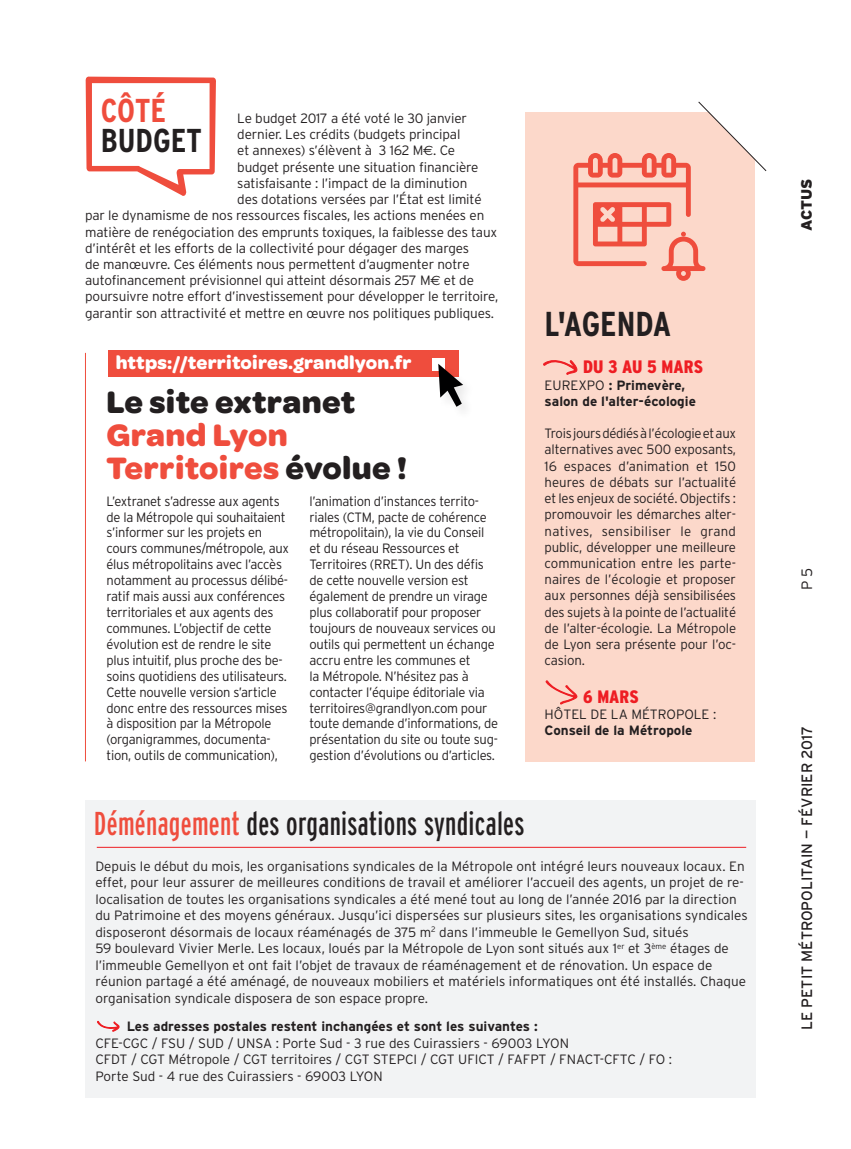
<style>
.page{position:relative;width:851px;height:1149px;background:#fff}
.page>*{position:absolute;margin:0;border:0;box-sizing:border-box;transform-origin:0 0}
.t1{font:700 condensed 34.5px "Interstate";color:#231f20}
.t2{font:extra-condensed 33px "Interstate";letter-spacing:.01em;color:#231f20}
.t3{font:700 33px/33px "Omnes";color:#ef4d3d}
.t4{font:700 33px "Omnes";color:#231f20}
.t5{font:700 condensed 33px "Interstate";color:#231f20}
.t6{font:700 condensed 33px "Interstate";color:#ef4d3d}
.t7{font:700 19.5px "Omnes";color:#fff}
.t8{font:900 condensed 18px "Interstate";color:#ee1d23}
.t9{font:15px "Interstate";color:#231f20}
.t10{font:900 15px "Interstate";color:#231f20}
.t11{font:300 15px "Interstate";color:#231f20}
.t12{font:300 13.5px/16.2px "Interstate";letter-spacing:-.015em;color:#231f20}
.t13{font:300 13.5px/15.9px "Interstate";letter-spacing:-.015em;color:#231f20;scale:.96 1}
.t14{font:700 13.5px/16.2px "Interstate";color:#231f20}
.s1{font-family:"Euro Sans";font-weight:400}
.s2{color:#231f20}
.s3{color:#ef4d3d}
.s4{font-weight:300}
</style>
<div class="page">
<div style="left:108px;top:350px;width:350px;height:26px;background:#ef4d3d"></div>
<div style="left:85px;top:800px;width:670px;height:297px;background:#f2f3f4"></div>
<div style="left:525px;top:112px;width:230px;height:649px;background:#fcd8ca"></div>
<svg style="left:543px;top:360px;width:34px;height:15px"></svg>
<svg style="left:573px;top:101px;width:194px;height:180px"></svg>
<hr style="left:97px;top:846px;width:649px;height:1px;background:#ee1d23">
<hr style="left:85px;top:353px;width:1px;height:408px;background:#ef4d3d">
<svg style="left:86px;top:76px;width:130px;height:120px"></svg>
<svg style="left:545px;top:680px;width:33px;height:25px"></svg>
<svg style="left:97px;top:1020px;width:23px;height:11px"></svg>
<div style="left:432px;top:358px;width:13px;height:12px;background:#fff"></div>
<div style="left:436px;top:362px;width:41px;height:59px;background:#fff"></div>
<svg style="left:438px;top:363px;width:25px;height:43px"></svg>
<h2 class="t6" style="left:101px;top:92px;width:67px">Côté</h2>
<h2 class="t5" style="left:101px;top:122px;width:103px">budget</h2>
<p class="t12" style="left:237px;top:110px;width:231px">Le budget 2017 a été voté le 30 janvier</p>
<p class="t12" style="left:237px;top:126px;width:224px">dernier. Les crédits (budgets principal</p>
<p class="t12" style="left:237px;top:142px;width:219px">et annexes) s’élèvent à 3 162 M<span class="s1">€</span>. Ce</p>
<p class="t12" style="left:237px;top:159px;width:243px">budget présente une situation financière</p>
<p class="t12" style="left:237px;top:175px;width:231px">satisfaisante : l’impact de la diminution</p>
<p class="t12" style="left:237px;top:191px;width:246px">des dotations versées par l’État est limité</p>
<p class="t12" style="left:85px;top:207px;width:400px">par le dynamisme de nos ressources fiscales, les actions menées en</p>
<p class="t12" style="left:85px;top:223px;width:414px">matière de renégociation des emprunts toxiques, la faiblesse des taux</p>
<p class="t12" style="left:85px;top:240px;width:385px">d’intérêt et les efforts de la collectivité pour dégager des marges</p>
<p class="t12" style="left:85px;top:256px;width:386px">de manœuvre. Ces éléments nous permettent d’augmenter notre</p>
<p class="t12" style="left:85px;top:272px;width:390px">autofinancement prévisionnel qui atteint désormais 257 M<span class="s1">€</span> et de</p>
<p class="t12" style="left:85px;top:288px;width:414px">poursuivre notre effort d’investissement pour développer le territoire,</p>
<p class="t12" style="left:85px;top:304px;width:410px">garantir son attractivité et mettre en œuvre nos politiques publiques.</p>
<h3 class="t7" style="left:116px;top:351px;width:297px">https://territoires.grandlyon.fr</h3>
<h2 class="t4" style="left:106px;top:383px;width:250px">Le site extranet</h2>
<h2 class="t3" style="left:106px;top:418px;width:302px">Grand Lyon<br>Territoires <span class="s2">évolue !</span></h2>
<p class="t13" style="left:107px;top:492px;width:192px">L’extranet s’adresse aux agents de la Métropole qui souhaitaient s’informer sur les projets en cours communes/métropole, aux élus métropolitains avec l’accès notamment au processus délibé&shy;ratif mais aussi aux conférences territoriales et aux agents des communes. L’objectif de cette évolution est de rendre le site plus intuitif, plus proche des be&shy;soins quotidiens des utilisateurs.<br>Cette nouvelle version s’article donc entre des ressources mises à disposition par la Métropole (organigrammes, documenta&shy;tion, outils de communication),</p>
<p class="t13" style="left:309px;top:492px;width:198px">l’animation d’instances territo&shy;riales (CTM, pacte de cohérence métropolitain), la vie du Conseil et du réseau Ressources et<br>Territoires (RRET). U n des défis de cette nouvelle version est également de prendre un virage plus collaboratif pour proposer toujours de nouveaux services ou outils qui permettent un échange accru entre les communes et<br>la Métropole. N’hésitez pas à contacter l’équipe éditoriale via territoires@grandlyon.com pour toute demande d’informations, de présentation du site ou toute sug&shy;gestion d’évolutions ou d’articles.</p>
<h2 class="t2" style="left:94px;top:805px;width:432px"><span class="s3">Déménagement</span> des organisations syndicales</h2>
<h1 class="t1" style="left:544px;top:304px;width:128px">L'AGENDA</h1>
<h3 class="t8" style="left:583px;top:357px;width:120px">DU 3 AU 5 MARS</h3>
<p class="t14" style="left:544px;top:376px;width:153px"><span class="s4">Eurexpo</span> : Primevère, salon de l'alter-écologie</p>
<p class="t12" style="left:544px;top:425px;width:193px;text-align:justify">Trois jours dédiés à l’écologie et aux alternatives avec 500 exposants, 16 espaces d’animation et 150 heures de débats sur l’actualité et les enjeux de société. Objectifs : promouvoir les démarches alter&shy;natives, sensibiliser le grand public, développer une meilleure communication entre les parte&shy;naires de l’écologie et proposer aux personnes déjà sensibilisées des sujets à la pointe de l’actualité de l’alter-écologie. La Métropole de Lyon sera présente pour l’oc&shy;casion.</p>
<h3 class="t8" style="left:583px;top:686px;width:56px">6 MARS</h3>
<p class="t12" style="left:544px;top:706px;width:28px">Hôtel</p>
<p class="t12" style="left:590px;top:706px;width:69px">de la Métropole</p>
<p class="t12" style="left:713px;top:706px;width:5px">:</p>
<p class="t14" style="left:544px;top:722px;width:149px">Conseil de la Métropole</p>
<p class="t12" style="left:95px;top:857px;width:653px">Depuis le début du mois, les organisations syndicales de la Métropole ont intégré leurs nouveaux locaux. En effet, pour leur assurer de meilleures conditions de travail et améliorer l’accueil des agents, un projet de re&shy;localisation de toutes les organisations syndicales a été mené tout au long de l’année 2016 par la direction du Patrimoine et des moyens généraux. Jusqu’ici dispersées sur plusieurs sites, les organisations syndicales disposeront désormais de locaux réaménagés de 375 m<sup>2</sup> dans l’immeuble le Gemellyon Sud, situés<br>59 boulevard Vivier Merle. Les locaux, loués par la Métropole de Lyon sont situés aux 1<sup>er</sup> et 3<sup>ème</sup> étages de l’immeuble Gemellyon et ont fait l’objet de travaux de réaménagement et de rénovation. U n espace de réunion partagé a été aménagé, de nouveaux mobiliers et matériels informatiques ont été installés. Chaque organisation syndicale disposera de son espace propre.</p>
<p class="t14" style="left:127px;top:1017px;width:412px">Les adresses postales restent inchangées et sont les suivantes :</p>
<p class="t12" style="left:95px;top:1034px;width:578px">CFE-CGC / FSU / SU D / U NSA : Porte Sud - 3 rue des Cuirassiers - 69003 LYON<br>CFDT / CGT Métropole / CGT territoires / CGT STEPCI / CGT U FICT / FAFPT / FNACT-CFTC / FO :<br>Porte Sud - 4 rue des Cuirassiers - 69003 LYON</p>
<p class="t10" style="left:798px;top:231px;width:54px;rotate:-90deg">Actus</p>
<p class="t11" style="left:798px;top:589px;width:24px;rotate:-90deg">P 5</p>
<p class="t9" style="left:798px;top:1029px;width:306px;rotate:-90deg">Le Petit Métropolitain — février 2017</p>
</div>
